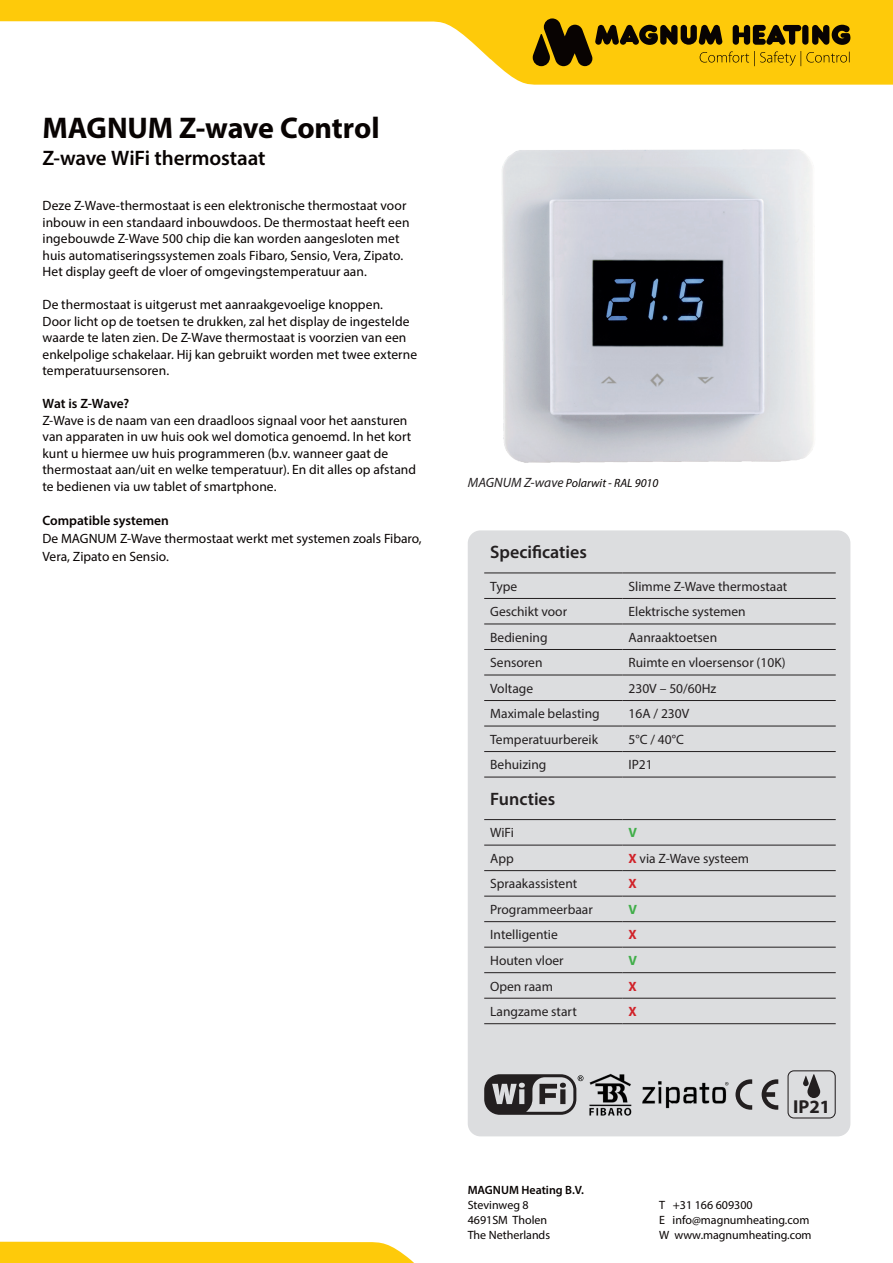
<style>
.page{position:relative;width:893px;height:1263px;background:#fff}
.page>*{position:absolute;margin:0;border:0;box-sizing:border-box;transform-origin:0 0}
.t1{font:700 30px "Myriad Pro";letter-spacing:-.005em;color:#080302}
.t2{font:600 21px "Myriad Pro";letter-spacing:-.005em;color:#080302}
.t3{font:700 18.75px "Myriad Pro";color:#231f20}
.t4{font:600 18px "Myriad Pro";color:#231f20}
.t5{font:13.5px/16.5px "Myriad Pro";letter-spacing:.005em;color:#080302}
.t6{font:13.5px "Myriad Pro";color:#231f20}
.t7{font:600 13.5px "Myriad Pro";color:#080302}
.t8{font:700 13.5px "Myriad Pro";color:#d1232a}
.t9{font:700 13.5px "Myriad Pro";color:#40ae49}
.t10{font:12px/15px "Myriad Pro";color:#080302}
.t11{font:italic 12px "Myriad Pro";color:#080302}
.t12{font:600 12px "Myriad Pro";color:#080302}
.s1{font-size:13.5px;color:#231f20}
.s2{font-weight:700;color:#d1232a}
</style>
<div class="page">
<div style="left:0;top:1242px;width:414px;height:21px;background:#feca0a"></div>
<svg style="left:0;top:0;width:893px;height:85px"></svg>
<svg style="left:533px;top:18px;width:317px;height:48px"></svg>
<img style="left:502px;top:149px;width:312px;height:314px">
<div style="left:468px;top:530px;width:382px;height:606px;background:#dcdddf;border-radius:13px"></div>
<hr style="left:484px;top:573px;width:138px;height:1px;background:#231f20">
<hr style="left:622px;top:573px;width:214px;height:1px;background:#231f20">
<hr style="left:484px;top:598px;width:138px;height:1px;background:#231f20">
<hr style="left:622px;top:598px;width:214px;height:1px;background:#231f20">
<hr style="left:484px;top:624px;width:138px;height:1px;background:#231f20">
<hr style="left:622px;top:624px;width:214px;height:1px;background:#231f20">
<hr style="left:484px;top:649px;width:138px;height:1px;background:#231f20">
<hr style="left:622px;top:649px;width:214px;height:1px;background:#231f20">
<hr style="left:484px;top:675px;width:138px;height:1px;background:#231f20">
<hr style="left:622px;top:675px;width:214px;height:1px;background:#231f20">
<hr style="left:484px;top:700px;width:138px;height:1px;background:#231f20">
<hr style="left:622px;top:700px;width:214px;height:1px;background:#231f20">
<hr style="left:484px;top:726px;width:138px;height:1px;background:#231f20">
<hr style="left:622px;top:726px;width:214px;height:1px;background:#231f20">
<hr style="left:484px;top:751px;width:138px;height:1px;background:#231f20">
<hr style="left:622px;top:751px;width:214px;height:1px;background:#231f20">
<hr style="left:484px;top:777px;width:138px;height:1px;background:#231f20">
<hr style="left:622px;top:777px;width:214px;height:1px;background:#231f20">
<hr style="left:484px;top:819px;width:138px;height:1px;background:#231f20">
<hr style="left:622px;top:819px;width:214px;height:1px;background:#231f20">
<hr style="left:484px;top:845px;width:138px;height:1px;background:#231f20">
<hr style="left:622px;top:845px;width:214px;height:1px;background:#231f20">
<hr style="left:484px;top:870px;width:138px;height:1px;background:#231f20">
<hr style="left:622px;top:870px;width:214px;height:1px;background:#231f20">
<hr style="left:484px;top:896px;width:138px;height:1px;background:#231f20">
<hr style="left:622px;top:896px;width:214px;height:1px;background:#231f20">
<hr style="left:484px;top:921px;width:138px;height:1px;background:#231f20">
<hr style="left:622px;top:921px;width:214px;height:1px;background:#231f20">
<hr style="left:484px;top:947px;width:138px;height:1px;background:#231f20">
<hr style="left:622px;top:947px;width:214px;height:1px;background:#231f20">
<hr style="left:484px;top:972px;width:138px;height:1px;background:#231f20">
<hr style="left:622px;top:972px;width:214px;height:1px;background:#231f20">
<hr style="left:484px;top:998px;width:138px;height:1px;background:#231f20">
<hr style="left:622px;top:998px;width:214px;height:1px;background:#231f20">
<hr style="left:484px;top:1023px;width:138px;height:1px;background:#231f20">
<hr style="left:622px;top:1023px;width:214px;height:1px;background:#231f20">
<div style="left:787px;top:1070px;width:49px;height:48px;border:1px solid #231f20;border-radius:6px"></div>
<svg style="left:803px;top:1074px;width:17px;height:24px"></svg>
<svg style="left:484px;top:1074px;width:99px;height:41px"></svg>
<svg style="left:735px;top:1079px;width:17px;height:31px"></svg>
<svg style="left:762px;top:1079px;width:16px;height:31px"></svg>
<img style="left:642px;top:1081px;width:87px;height:28px">
<img style="left:583px;top:1073px;width:49px;height:43px">
<p class="t1" style="left:43px;top:108px;width:339px">MAGNUM Z-wave Control</p>
<p class="t2" style="left:43px;top:145px;width:224px">Z-wave WiFi thermostaat</p>
<p class="t5" style="left:43px;top:197px;width:369px">Deze Z-Wave-thermostaat is een elektronische thermostaat voor inbouw in een standaard inbouwdoos. De thermostaat heeft een ingebouwde Z-Wave 500 chip die kan worden aangesloten met huis automatiseringssystemen zoals Fibaro, Sensio, Vera, Zipato.<br>Het display geeft de vloer of omgevingstemperatuur aan.</p>
<p class="t5" style="left:43px;top:296px;width:376px">De thermostaat is uitgerust met aanraakgevoelige knoppen.<br>Door licht op de toetsen te drukken, zal het display de ingestelde waarde te laten zien. De Z-Wave thermostaat is voorzien van een enkelpolige schakelaar. Hij kan gebruikt worden met twee externe temperatuursensoren.</p>
<p class="t7" style="left:43px;top:395px;width:88px">Wat is Z-Wave?</p>
<p class="t5" style="left:43px;top:412px;width:375px">Z-Wave is de naam van een draadloos signaal voor het aansturen van apparaten in uw huis ook wel domotica genoemd. In het kort kunt u hiermee uw huis programmeren (b.v. wanneer gaat de thermostaat aan/uit en welke temperatuur). En dit alles op afstand te bedienen via uw tablet of smartphone.</p>
<p class="t7" style="left:43px;top:512px;width:128px">Compatible systemen</p>
<p class="t5" style="left:43px;top:529px;width:381px;line-height:18px">De MAGNUM Z-Wave thermostaat werkt met systemen zoals Fibaro,<br>Vera, Zipato en Sensio.</p>
<p class="t11" style="left:468px;top:476px;width:192px"><span class="s1">MAGNUM Z-wave</span> Polarwit - RAL 9010</p>
<p class="t4" style="left:490px;top:541px;width:98px">Specificaties</p>
<p class="t6" style="left:490px;top:578px;width:28px">Type</p>
<p class="t6" style="left:628px;top:578px;width:160px">Slimme Z-Wave thermostaat</p>
<p class="t6" style="left:490px;top:603px;width:78px">Geschikt voor</p>
<p class="t6" style="left:628px;top:603px;width:119px">Elektrische systemen</p>
<p class="t6" style="left:490px;top:629px;width:59px">Bediening</p>
<p class="t6" style="left:628px;top:629px;width:90px">Aanraaktoetsen</p>
<p class="t6" style="left:490px;top:654px;width:54px">Sensoren</p>
<p class="t6" style="left:628px;top:654px;width:159px">Ruimte en vloersensor (10K)</p>
<p class="t6" style="left:490px;top:680px;width:44px">Voltage</p>
<p class="t6" style="left:628px;top:680px;width:89px">230V – 50/60Hz</p>
<p class="t6" style="left:490px;top:705px;width:111px">Maximale belasting</p>
<p class="t6" style="left:628px;top:705px;width:62px">16A / 230V</p>
<p class="t6" style="left:490px;top:731px;width:109px">Temperatuurbereik</p>
<p class="t6" style="left:628px;top:731px;width:57px">5°C / 40°C</p>
<p class="t6" style="left:490px;top:756px;width:58px">Behuizing</p>
<p class="t6" style="left:628px;top:756px;width:26px">IP21</p>
<p class="t4" style="left:490px;top:787px;width:67px">Functies</p>
<p class="t6" style="left:490px;top:824px;width:25px">WiFi</p>
<p class="t9" style="left:628px;top:824px;width:10px">V</p>
<p class="t6" style="left:490px;top:850px;width:25px">App</p>
<p class="t6" style="left:628px;top:850px;width:122px"><span class="s2">X</span> via Z-Wave systeem</p>
<p class="t6" style="left:490px;top:875px;width:89px">Spraakassistent</p>
<p class="t8" style="left:628px;top:875px;width:10px">X</p>
<p class="t6" style="left:490px;top:901px;width:104px">Programmeerbaar</p>
<p class="t9" style="left:628px;top:900px;width:10px">V</p>
<p class="t6" style="left:490px;top:927px;width:69px">Intelligentie</p>
<p class="t8" style="left:628px;top:926px;width:10px">X</p>
<p class="t6" style="left:490px;top:952px;width:75px">Houten vloer</p>
<p class="t9" style="left:628px;top:952px;width:10px">V</p>
<p class="t6" style="left:490px;top:978px;width:64px">Open raam</p>
<p class="t8" style="left:628px;top:977px;width:10px">X</p>
<p class="t6" style="left:490px;top:1003px;width:88px">Langzame start</p>
<p class="t8" style="left:628px;top:1003px;width:10px">X</p>
<p class="t3" style="left:793px;top:1095px;width:39px">IP21</p>
<p class="t12" style="left:468px;top:1182px;width:118px">MAGNUM Heating B.V.</p>
<p class="t10" style="left:468px;top:1197px;width:84px">Stevinweg 8<br>4691SM Tholen<br>The Netherlands</p>
<p class="t10" style="left:659px;top:1197px;width:154px">T +31 166 609300<br>E info@magnumheating.com<br>W www.magnumheating.com</p>
</div>
